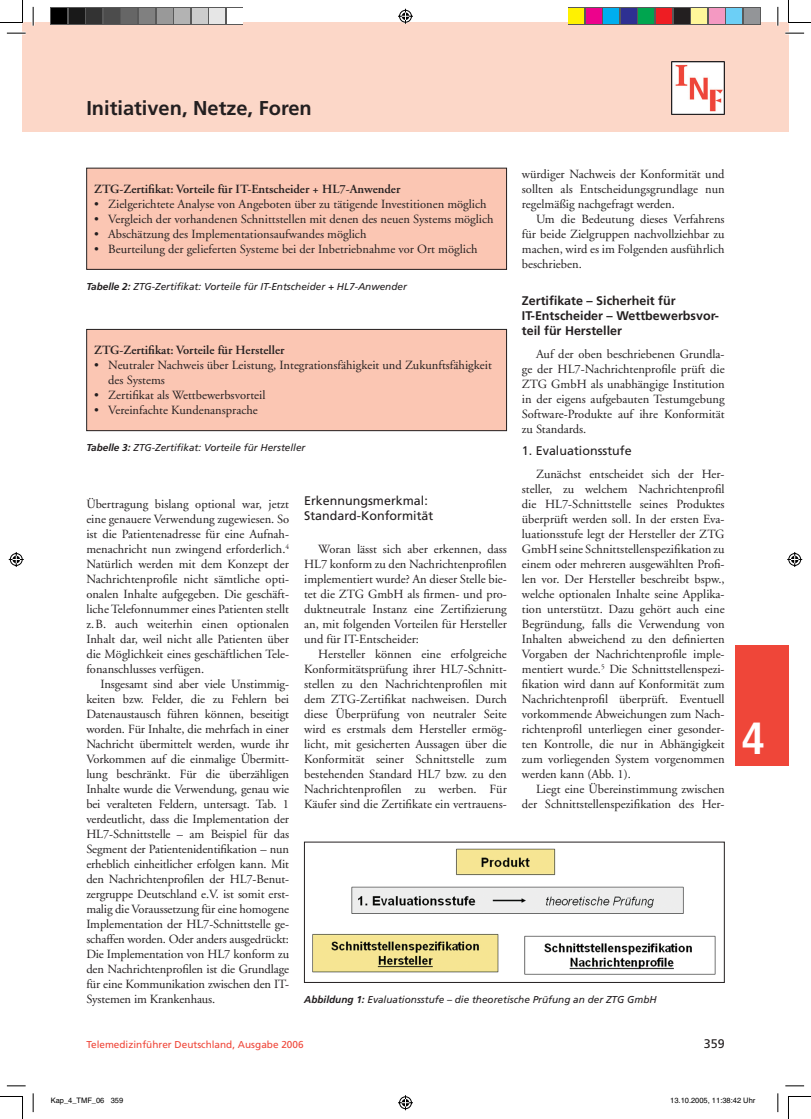
<style>
.page{position:relative;width:811px;height:1119px;background:#fff}
.page>*{position:absolute;margin:0;border:0;box-sizing:border-box;transform-origin:0 0}
.t1{font:700 condensed 45px "Frutiger";color:#fff}
.t2{font:700 20px "Frutiger";color:#231f20}
.t3{font:12.5px/15px "Adobe Garamond";color:#231f20;text-align:justify}
.t4{font:600 12.5px "Adobe Garamond";color:#231f20}
.t5{font:700 12.5px/15px "Frutiger";color:#231f20}
.t6{font:12.5px/15px "Frutiger";color:#231f20}
.t7{font:italic 10px "Frutiger";color:#231f20}
.t8{font:10px "Frutiger";color:#ef4639}
.t9{font:7.5px "Helvetica";color:#000}
.s1{font-weight:700}
</style>
<div class="page">
<div style="left:22px;top:23px;width:11px;height:109px;background:#fcd7c8"></div>
<div style="left:33px;top:23px;width:755px;height:109px;background:#fcd7c8"></div>
<div style="left:735px;top:645px;width:53px;height:121px;background:#ef4639"></div>
<img style="left:671px;top:61px;width:53px;height:54px">
<div style="left:87px;top:168px;width:419px;height:101px;background:#fbc6b3"></div>
<div style="left:86px;top:168px;width:420px;height:102px;border:1px solid #231f20"></div>
<div style="left:87px;top:329px;width:419px;height:102px;background:#fbc6b3"></div>
<div style="left:86px;top:329px;width:420px;height:102px;border:1px solid #231f20"></div>
<img style="left:312px;top:848px;width:404px;height:127px">
<hr style="left:7px;top:32px;width:19px;height:3px;background:#fff">
<hr style="left:785px;top:32px;width:18px;height:3px;background:#fff">
<hr style="left:32px;top:7px;width:3px;height:19px;background:#fff">
<hr style="left:776px;top:7px;width:3px;height:19px;background:#fff">
<svg style="left:7px;top:33px;width:19px;height:1px"></svg>
<svg style="left:785px;top:33px;width:18px;height:1px"></svg>
<svg style="left:7px;top:1085px;width:19px;height:1px"></svg>
<svg style="left:785px;top:1085px;width:18px;height:1px"></svg>
<svg style="left:33px;top:7px;width:1px;height:19px"></svg>
<svg style="left:33px;top:1093px;width:1px;height:19px"></svg>
<svg style="left:777px;top:7px;width:1px;height:19px"></svg>
<svg style="left:777px;top:1093px;width:1px;height:19px"></svg>
<svg style="left:0;top:0;width:23px;height:23px"></svg>
<svg style="left:0;top:1096px;width:23px;height:23px"></svg>
<svg style="left:788px;top:0;width:22px;height:23px"></svg>
<svg style="left:788px;top:1096px;width:22px;height:23px"></svg>
<svg style="left:396px;top:8px;width:18px;height:16px"></svg>
<svg style="left:398px;top:1095px;width:15px;height:16px"></svg>
<svg style="left:8px;top:552px;width:16px;height:15px"></svg>
<svg style="left:787px;top:552px;width:16px;height:15px"></svg>
<svg style="left:51px;top:8px;width:192px;height:17px"></svg>
<div style="left:52px;top:9px;width:15px;height:15px;background:#000"></div>
<div style="left:69px;top:9px;width:15px;height:15px;background:#191919"></div>
<div style="left:87px;top:9px;width:15px;height:15px;background:#333"></div>
<div style="left:104px;top:9px;width:15px;height:15px;background:#4c4c4c"></div>
<div style="left:122px;top:9px;width:15px;height:15px;background:#666"></div>
<div style="left:139px;top:9px;width:15px;height:15px;background:#808080"></div>
<div style="left:157px;top:9px;width:15px;height:15px;background:#999"></div>
<div style="left:174px;top:9px;width:15px;height:15px;background:#b3b3b3"></div>
<div style="left:192px;top:9px;width:15px;height:15px;background:#ccc"></div>
<div style="left:209px;top:9px;width:15px;height:15px;background:#e6e6e6"></div>
<div style="left:227px;top:9px;width:15px;height:15px;background:#fff"></div>
<svg style="left:567px;top:8px;width:193px;height:17px"></svg>
<div style="left:568px;top:9px;width:15px;height:15px;background:#fff101"></div>
<div style="left:586px;top:9px;width:15px;height:15px;background:#ed028c"></div>
<div style="left:603px;top:9px;width:15px;height:15px;background:#00aeef"></div>
<div style="left:621px;top:9px;width:15px;height:15px;background:#2e3092"></div>
<div style="left:638px;top:9px;width:15px;height:15px;background:#00a54f"></div>
<div style="left:656px;top:9px;width:15px;height:15px;background:#ee1d23"></div>
<div style="left:673px;top:9px;width:15px;height:15px;background:#231f20"></div>
<div style="left:691px;top:9px;width:15px;height:15px;background:#fff79a"></div>
<div style="left:708px;top:9px;width:15px;height:15px;background:#f499c2"></div>
<div style="left:726px;top:9px;width:15px;height:15px;background:#6ccff6"></div>
<div style="left:743px;top:9px;width:15px;height:15px;background:#939598"></div>
<h2 class="t2" style="left:86px;top:100px;width:227px">Initiativen, Netze, Foren</h2>
<p class="t3" style="left:521px;top:168px;width:204px">würdiger Nachweis der Konformität und sollten als Entscheidungsgrundlage nun regelmäßig nachgefragt werden.</p>
<p class="t3" style="left:521px;top:213px;width:204px;text-indent:14px">Um die Bedeutung dieses Verfahrens für beide Zielgruppen nachvollziehbar zu machen, wird es im Folgenden ausführlich beschrieben.</p>
<p class="t5" style="left:521px;top:294px;width:198px">Zertifikate – Sicherheit für<br>IT-Entscheider – Wettbewerbsvor&shy;teil für Hersteller</p>
<p class="t3" style="left:521px;top:348px;width:204px;text-indent:14px">Auf der oben beschriebenen Grundla&shy;ge der HL7-Nachrichtenprofile prüft die ZTG GmbH als unabhängige Institution in der eigens aufgebauten Testumgebung Software-Produkte auf ihre Konformität zu Standards.</p>
<p class="t6" style="left:521px;top:444px;width:111px">1. Evaluationsstufe</p>
<p class="t3" style="left:521px;top:468px;width:204px;text-indent:14px">Zunächst entscheidet sich der Her&shy;steller, zu welchem Nachrichtenprofil die HL7-Schnittstelle seines Produktes überprüft werden soll. In der ersten Eva&shy;luationsstufe legt der Hersteller der ZTG GmbH seine Schnittstellenspezifikation zu einem oder mehreren ausgewählten Profi&shy;len vor. Der Hersteller beschreibt bspw., welche optionalen Inhalte seine Applika&shy;tion unterstützt. Dazu gehört auch eine Begründung, falls die Verwendung von Inhalten abweichend zu den definierten Vorgaben der Nachrichtenprofile imple&shy;mentiert wurde.<sup>5</sup> Die Schnittstellenspezi&shy;fikation wird dann auf Konformität zum Nachrichtenprofil überprüft. Eventuell vorkommende Abweichungen zum Nach&shy;richtenprofil unterliegen einer gesonder&shy;ten Kontrolle, die nur in Abhängigkeit zum vorliegenden System vorgenommen werden kann (Abb. 1).</p>
<p class="t3" style="left:521px;top:783px;width:204px;text-align:right">Liegt eine Übereinstimmung zwischen der Schnittstellenspezifikation des Her-</p>
<p class="t4" style="left:94px;top:184px;width:308px">ZTG-Zertifikat: Vorteile für IT-Entscheider + HL7-Anwender</p>
<p class="t3" style="left:94px;top:197px;width:394px">• Zielgerichtete Analyse von Angeboten über zu tätigende Investitionen möglich</p>
<p class="t3" style="left:94px;top:212px;width:401px">• Vergleich der vorhandenen Schnittstellen mit denen des neuen Systems möglich</p>
<p class="t3" style="left:94px;top:227px;width:274px">• Abschätzung des Implementationsaufwandes möglich</p>
<p class="t3" style="left:94px;top:242px;width:385px">• Beurteilung der gelieferten Systeme bei der Inbetriebnahme vor Ort möglich</p>
<p class="t7" style="left:86px;top:282px;width:322px"><span class="s1">Tabelle 2:</span> ZTG-Zertifikat: Vorteile für IT-Entscheider + HL7-Anwender</p>
<p class="t4" style="left:94px;top:345px;width:192px">ZTG-Zertifikat: Vorteile für Hersteller</p>
<p class="t3" style="left:108px;top:358px;width:385px;text-indent:-14px">• Neutraler Nachweis über Leistung, Integrationsfähigkeit und Zukunftsfähigkeit des Systems</p>
<p class="t3" style="left:94px;top:388px;width:173px">• Zertifikat als Wettbewerbsvorteil</p>
<p class="t3" style="left:94px;top:403px;width:165px">• Vereinfachte Kundenansprache</p>
<p class="t7" style="left:86px;top:443px;width:220px"><span class="s1">Tabelle 3:</span> ZTG-Zertifikat: Vorteile für Hersteller</p>
<p class="t6" style="left:304px;top:493px;width:131px">Erkennungsmerkmal:<br>Standard-Konformität</p>
<p class="t3" style="left:304px;top:543px;width:204px;text-indent:14px">Woran lässt sich aber erkennen, dass HL7 konform zu den Nachrichtenprofilen implementiert wurde? An dieser Stelle bie&shy;tet die ZTG GmbH als firmen- und pro&shy;duktneutrale Instanz eine Zertifizierung an, mit folgenden Vorteilen für Hersteller und für IT-Entscheider:</p>
<p class="t3" style="left:304px;top:648px;width:204px;text-indent:14px">Hersteller können eine erfolgreiche Konformitätsprüfung ihrer HL7-Schnitt&shy;stellen zu den Nachrichtenprofilen mit dem ZTG-Zertifikat nachweisen. Durch diese Überprüfung von neutraler Seite wird es erstmals dem Hersteller ermög&shy;licht, mit gesicherten Aussagen über die Konformität seiner Schnittstelle zum bestehenden Standard HL7 bzw. zu den Nachrichtenprofilen zu werben. Für Käufer sind die Zertifikate ein vertrauens-</p>
<p class="t3" style="left:86px;top:498px;width:204px">Übertragung bislang optional war, jetzt eine genauere Verwendung zugewiesen. So ist die Patientenadresse für eine Aufnah&shy;menachricht nun zwingend erforderlich.<sup>4<br></sup>Natürlich werden mit dem Konzept der Nachrichtenprofile nicht sämtliche opti&shy;onalen Inhalte aufgegeben. Die geschäft&shy;liche Telefonnummer eines Patienten stellt z.B. auch weiterhin einen optionalen Inhalt dar, weil nicht alle Patienten über die Möglichkeit eines geschäftlichen Tele&shy;fonanschlusses verfügen.</p>
<p class="t3" style="left:86px;top:678px;width:204px;text-indent:14px">Insgesamt sind aber viele Unstimmig&shy;keiten bzw. Felder, die zu Fehlern bei Datenaustausch führen können, beseitigt worden. Für Inhalte, die mehrfach in einer Nachricht übermittelt werden, wurde ihr Vorkommen auf die einmalige Übermitt&shy;lung beschränkt. Für die überzähligen Inhalte wurde die Verwendung, genau wie bei veralteten Feldern, untersagt. Tab. 1 verdeutlicht, dass die Implementation der HL7-Schnittstelle – am Beispiel für das Segment der Patientenidentifikation – nun erheblich einheitlicher erfolgen kann. Mit den Nachrichtenprofilen der HL7-Benut&shy;zergruppe Deutschland e.V. ist somit erst&shy;malig die Voraussetzung für eine homogene Implementation der HL7-Schnittstelle ge&shy;schaffen worden. Oder anders ausgedrückt:<br>Die Implementation von HL7 konform zu den Nachrichtenprofilen ist die Grundlage für eine Kommunikation zwischen den IT-Systemen im Krankenhaus.</p>
<p class="t7" style="left:304px;top:995px;width:354px"><span class="s1">Abbildung 1:</span> Evaluationsstufe – die theoretische Prüfung an der ZTG GmbH</p>
<p class="t8" style="left:86px;top:1040px;width:219px">Telemedizinführer Deutschland, Ausgabe 2006</p>
<p class="t6" style="left:703px;top:1037px;width:22px">359</p>
<h1 class="t1" style="left:741px;top:720px;width:25px">4</h1>
<p class="t9" style="left:51px;top:1098px;width:74px">Kap_4_TMF_06 359</p>
<p class="t9" style="left:670px;top:1098px;width:87px">13.10.2005, 11:38:42 Uhr</p>
</div>
